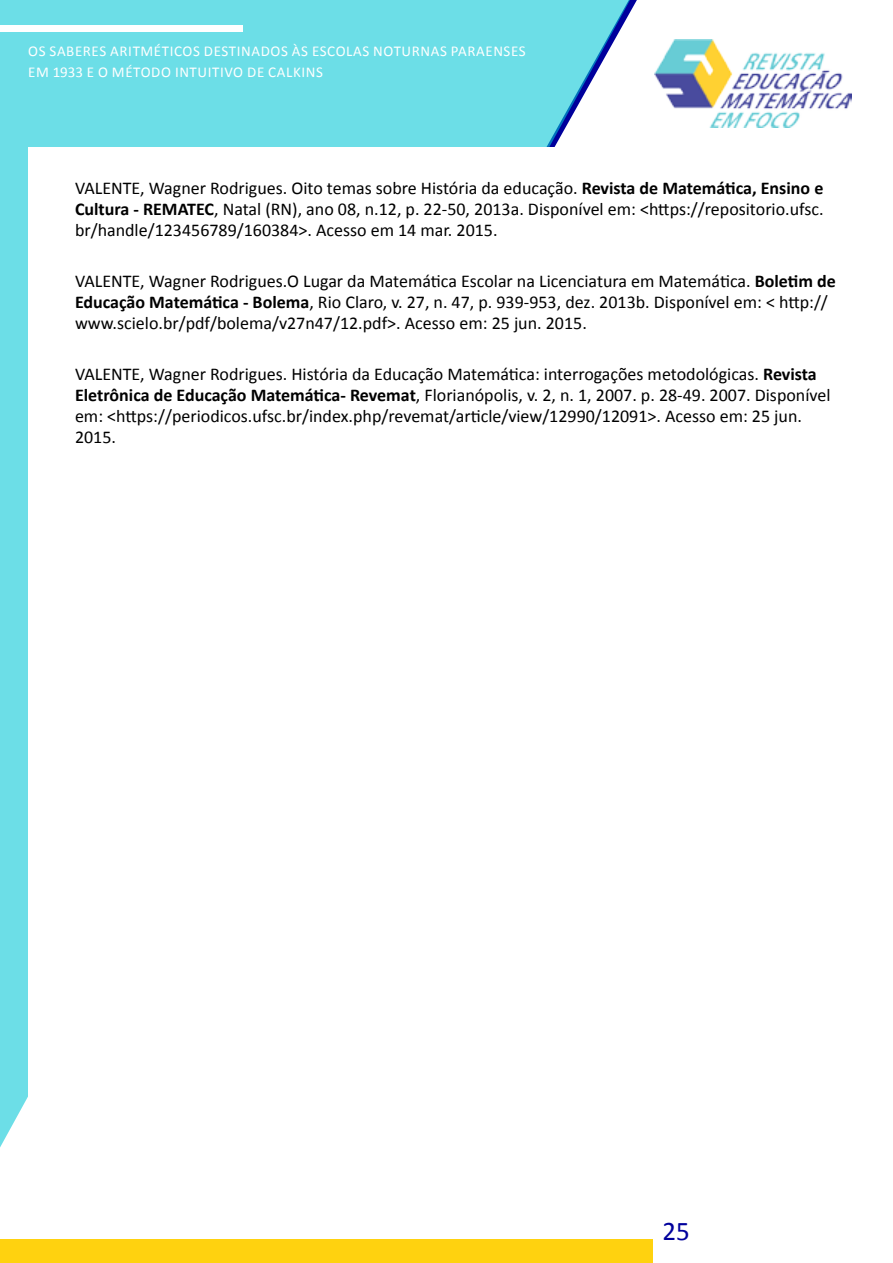
<style>
.page{position:relative;width:893px;height:1263px;background:#fff}
.page>*{position:absolute;margin:0;border:0;box-sizing:border-box;transform-origin:0 0}
.t1{font:27px "Calibri";color:#00009c}
.REFERENCIAS_MATEMÁTI{font:18px/21px "Calibri";color:#000}
.t2{font:15px/21px "Calibri";letter-spacing:.04em;color:#fff}
.s1{font-weight:700}
</style>
<div class="page">
<img style="left:654px;top:39px;width:197px;height:88px">
<div style="left:0;top:0;width:630px;height:1147px;background:#6cdee7"></div>
<div style="left:0;top:25px;width:242px;height:6px;background:#fff"></div>
<div style="left:0;top:1239px;width:653px;height:24px;background:#ffd20f"></div>
<div style="left:28px;top:148px;width:835px;height:1074px;background:#fff"></div>
<p class="t2" style="left:28px;top:41px;width:499px">OS SABERES ARITMÉTICOS DESTINADOS ÀS ESCOLAS NOTURNAS PARAENSES<br>EM 1933 E O MÉTODO INTUITIVO DE CALKINS</p>
<p class="REFERENCIAS_MATEMÁTI" style="left:75px;top:177px;width:750px;text-align:justify">VALENTE, Wagner Rodrigues. Oito temas sobre História da educação. <span class="s1">Revista de Matemática, Ensino e Cultura - REMATEC</span>, Natal (RN), ano 08, n.12, p. 22-50, 2013a. Disponível em: &lt;https://repositorio.ufsc. br/handle/123456789/160384&gt;. Acesso em 14 mar. 2015.</p>
<p class="REFERENCIAS_MATEMÁTI" style="left:75px;top:270px;width:762px">VALENTE, Wagner Rodrigues.O Lugar da Matemática Escolar na Licenciatura em Matemática. <span class="s1">Boletim de<br>Educação Matemática - Bolema</span>, Rio Claro, v. 27, n. 47, p. 939-953, dez. 2013b. Disponível em: &lt; http:// www.scielo.br/pdf/bolema/v27n47/12.pdf&gt;. Acesso em: 25 jun. 2015.</p>
<p class="REFERENCIAS_MATEMÁTI" style="left:75px;top:363px;width:757px">VALENTE, Wagner Rodrigues. História da Educação Matemática: interrogações metodológicas. <span class="s1">Revista Eletrônica de Educação Matemática- Revemat</span>, Florianópolis, v. 2, n. 1, 2007. p. 28-49. 2007. Disponível em: &lt;https://periodicos.ufsc.br/index.php/revemat/article/view/12990/12091&gt;. Acesso em: 25 jun.<br>2015.</p>
<h1 class="t1" style="left:662px;top:1213px;width:29px">25</h1>
</div>
